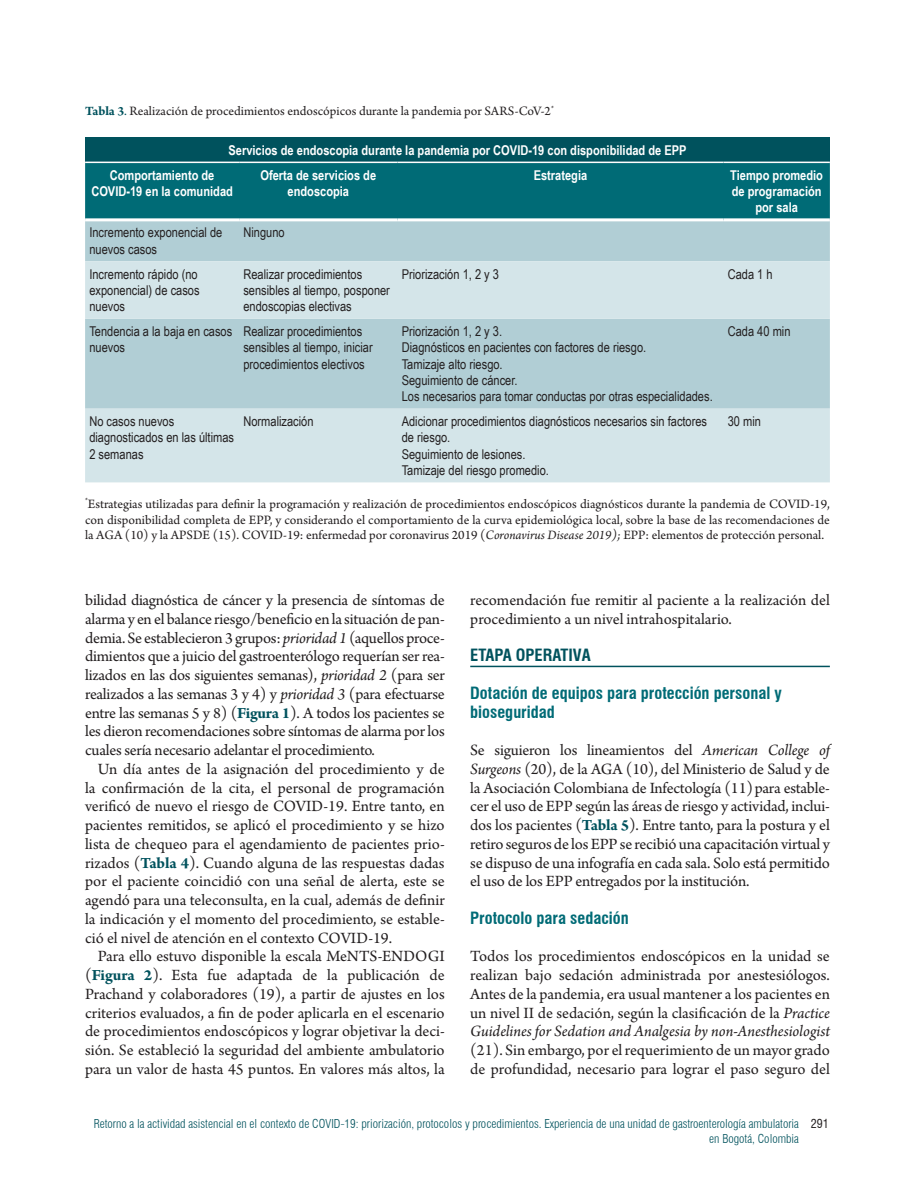
<style>
.page{position:relative;width:915px;height:1188px;background:#fff}
.page>*{position:absolute;margin:0;border:0;box-sizing:border-box;transform-origin:0 0}
.Texto_con_sangría{font:16.5px/18.8px "Arno Pro";letter-spacing:-.005em;color:#231f20;text-align:justify}
.Texto{font:16.5px/18.8px "Arno Pro";letter-spacing:-.01em;color:#231f20;text-align:justify}
.Titulo_2{font:700 condensed 16.5px/18.8px "Swiss 721 BT";color:#006b76}
.Título_1{font:700 condensed 16.5px "Swiss 721 BT";color:#00525d}
.Texto_tabla{font:13.5px/16.2px "Arial Narrow";color:#231f20}
.Títulos_tablas_y_fig{font:13.5px/15.8px "Arno Pro";color:#231f20;text-align:justify}
.Titulos_tabla{font:700 13.5px/16.2px "Arial Narrow";color:#fff;text-align:center}
.t1{font:300 condensed 12px/14.4px "Swiss 721 BT";color:#00525d}
.s1{font-weight:700;color:#00525d}
.s2{color:#00525d}
.s3{font-style:italic}
.s4{font-weight:400;color:#231f20}
</style>
<div class="page">
<hr style="left:470px;top:666px;width:359px;height:1px;background:#00525d">
<div style="left:85px;top:137px;width:744px;height:25px;background:#00525d"></div>
<div style="left:85px;top:163px;width:744px;height:55px;background:#006b76"></div>
<div style="left:85px;top:221px;width:744px;height:40px;background:#b1ced5"></div>
<svg style="left:85px;top:261px;width:744px;height:221px;background:#c5dbe0"></svg>
<p class="Títulos_tablas_y_fig" style="left:85px;top:104px;width:470px"><span class="s1">Tabla 3</span><span class="s2">.</span> Realización de procedimientos endoscópicos durante la pandemia por SARS-CoV-2<sup>*</sup></p>
<p class="Titulos_tabla" style="left:228px;top:141px;width:459px">Servicios de endoscopia durante la pandemia por COVID-19 con disponibilidad de EPP</p>
<p class="Titulos_tabla" style="left:110px;top:166px;width:106px">Comportamiento de</p>
<p class="Titulos_tabla" style="left:91px;top:183px;width:143px">COVID-19 en la comunidad</p>
<p class="Titulos_tabla" style="left:260px;top:166px;width:117px">Oferta de servicios de endoscopia</p>
<p class="Titulos_tabla" style="left:533px;top:166px;width:55px">Estrategia</p>
<p class="Titulos_tabla" style="left:730px;top:166px;width:94px">Tiempo promedio de programación por sala</p>
<p class="Texto_tabla" style="left:89px;top:224px;width:134px">Incremento exponencial de nuevos casos</p>
<p class="Texto_tabla" style="left:243px;top:224px;width:43px">Ninguno</p>
<p class="Texto_tabla" style="left:89px;top:265px;width:112px">Incremento rápido (no exponencial) de casos nuevos</p>
<p class="Texto_tabla" style="left:243px;top:265px;width:148px">Realizar procedimientos sensibles al tiempo, posponer endoscopias electivas</p>
<p class="Texto_tabla" style="left:401px;top:265px;width:99px">Priorización 1, 2 y 3</p>
<p class="Texto_tabla" style="left:727px;top:265px;width:46px">Cada 1 h</p>
<p class="Texto_tabla" style="left:89px;top:323px;width:144px">Tendencia a la baja en casos nuevos</p>
<p class="Texto_tabla" style="left:243px;top:323px;width:131px">Realizar procedimientos sensibles al tiempo, iniciar procedimientos electivos</p>
<p class="Texto_tabla" style="left:401px;top:323px;width:102px">Priorización 1, 2 y 3.</p>
<p class="Texto_tabla" style="left:727px;top:323px;width:64px">Cada 40 min</p>
<p class="Texto_tabla" style="left:401px;top:339px;width:246px">Diagnósticos en pacientes con factores de riesgo.</p>
<p class="Texto_tabla" style="left:401px;top:355px;width:102px">Tamizaje alto riesgo.</p>
<p class="Texto_tabla" style="left:401px;top:371px;width:117px">Seguimiento de cáncer.</p>
<p class="Texto_tabla" style="left:401px;top:388px;width:312px">Los necesarios para tomar conductas por otras especialidades.</p>
<p class="Texto_tabla" style="left:89px;top:413px;width:146px">No casos nuevos diagnosticados en las últimas<br>2 semanas</p>
<p class="Texto_tabla" style="left:243px;top:413px;width:72px">Normalización</p>
<p class="Texto_tabla" style="left:401px;top:413px;width:307px">Adicionar procedimientos diagnósticos necesarios sin factores de riesgo.</p>
<p class="Texto_tabla" style="left:401px;top:445px;width:125px">Seguimiento de lesiones.</p>
<p class="Texto_tabla" style="left:401px;top:461px;width:149px">Tamizaje del riesgo promedio.</p>
<p class="Texto_tabla" style="left:727px;top:413px;width:35px">30 min</p>
<p class="Títulos_tablas_y_fig" style="left:85px;top:497px;width:746px"><sup>*</sup>Estrategias utilizadas para definir la programación y realización de procedimientos endoscópicos diagnósticos durante la pandemia de COVID-19, con disponibilidad completa de EPP, y considerando el comportamiento de la curva epidemiológica local, sobre la base de las recomendaciones de la AGA (10) y la APSDE (15). COVID-19: enfermedad por coronavirus 2019 (<span class="s3">Coronavirus Disease 2019);</span> EPP: elementos de protección personal.</p>
<p class="Texto_con_sangría" style="left:85px;top:592px;width:361px">bilidad diagnóstica de cáncer y la presencia de síntomas de alarma y en el balance riesgo/beneficio en la situación de pan&shy;demia. Se establecieron 3 grupos: <span class="s3">prioridad 1</span> (aquellos proce&shy;dimientos que a juicio del gastroenterólogo requerían ser rea&shy;lizados en las dos siguientes semanas), <span class="s3">prioridad 2</span> (para ser realizados a las semanas 3 y 4) y <span class="s3">prioridad 3</span> (para efectuarse entre las semanas 5 y 8) (<span class="s1">Figura 1</span>). A todos los pacientes se les dieron recomendaciones sobre síntomas de alarma por los cuales sería necesario adelantar el procedimiento.</p>
<p class="Texto_con_sangría" style="left:85px;top:760px;width:361px;text-indent:13px">Un día antes de la asignación del procedimiento y de la confirmación de la cita, el personal de programación verificó de nuevo el riesgo de COVID-19. Entre tanto, en pacientes remitidos, se aplicó el procedimiento y se hizo lista de chequeo para el agendamiento de pacientes prio&shy;rizados (<span class="s1">Tabla 4</span>). Cuando alguna de las respuestas dadas por el paciente coincidió con una señal de alerta, este se agendó para una teleconsulta, en la cual, además de definir la indicación y el momento del procedimiento, se estable&shy;ció el nivel de atención en el contexto COVID-19.</p>
<p class="Texto_con_sangría" style="left:85px;top:948px;width:361px;text-indent:13px">Para ello estuvo disponible la escala MeNTS-ENDOGI (<span class="s1">Figura 2</span>). Esta fue adaptada de la publicación de Prachand y colaboradores (19), a partir de ajustes en los criterios evaluados, a fin de poder aplicarla en el escenario de procedimientos endoscópicos y lograr objetivar la deci&shy;sión. Se estableció la seguridad del ambiente ambulatorio para un valor de hasta 45 puntos. En valores más altos, la</p>
<p class="Texto_con_sangría" style="left:470px;top:592px;width:361px">recomendación fue remitir al paciente a la realización del procedimiento a un nivel intrahospitalario.</p>
<p class="Título_1" style="left:470px;top:646px;width:122px">ETAPA OPERATIVA</p>
<p class="Titulo_2" style="left:470px;top:684px;width:313px">Dotación de equipos para protección personal y bioseguridad</p>
<p class="Texto" style="left:470px;top:742px;width:361px">Se siguieron los lineamientos del <span class="s3">American College of Surgeons</span> (20), de la AGA (10), del Ministerio de Salud y de la Asociación Colombiana de Infectología (11)para estable&shy;cer el uso de EPP según las áreas de riesgo y actividad, inclui&shy;dos los pacientes (<span class="s1">Tabla 5</span>). Entre tanto, para la postura y el retiro seguros de los EPP se recibió una capacitación virtual y se dispuso de una infografía en cada sala. Solo está permitido el uso de los EPP entregados por la institución.</p>
<p class="Titulo_2" style="left:470px;top:909px;width:160px">Protocolo para sedación</p>
<p class="Texto" style="left:470px;top:948px;width:361px">Todos los procedimientos endoscópicos en la unidad se realizan bajo sedación administrada por anestesiólogos.<br>Antes de la pandemia, era usual mantener a los pacientes en un nivel II de sedación, según la clasificación de la <span class="s3">Practice Guidelines for Sedation and Analgesia by non-Anesthesiologist </span>(21). Sin embargo, por el requerimiento de un mayor grado de profundidad, necesario para lograr el paso seguro del</p>
<p class="t1" style="left:709px;top:1117px;width:121px;text-indent:-615px">Retorno a la actividad asistencial en el contexto de COVID-19: priorización, protocolos y procedimientos. Experiencia de una unidad de gastroenterología ambulatoria <span class="s4">291 </span>en Bogotá, Colombia</p>
</div>
